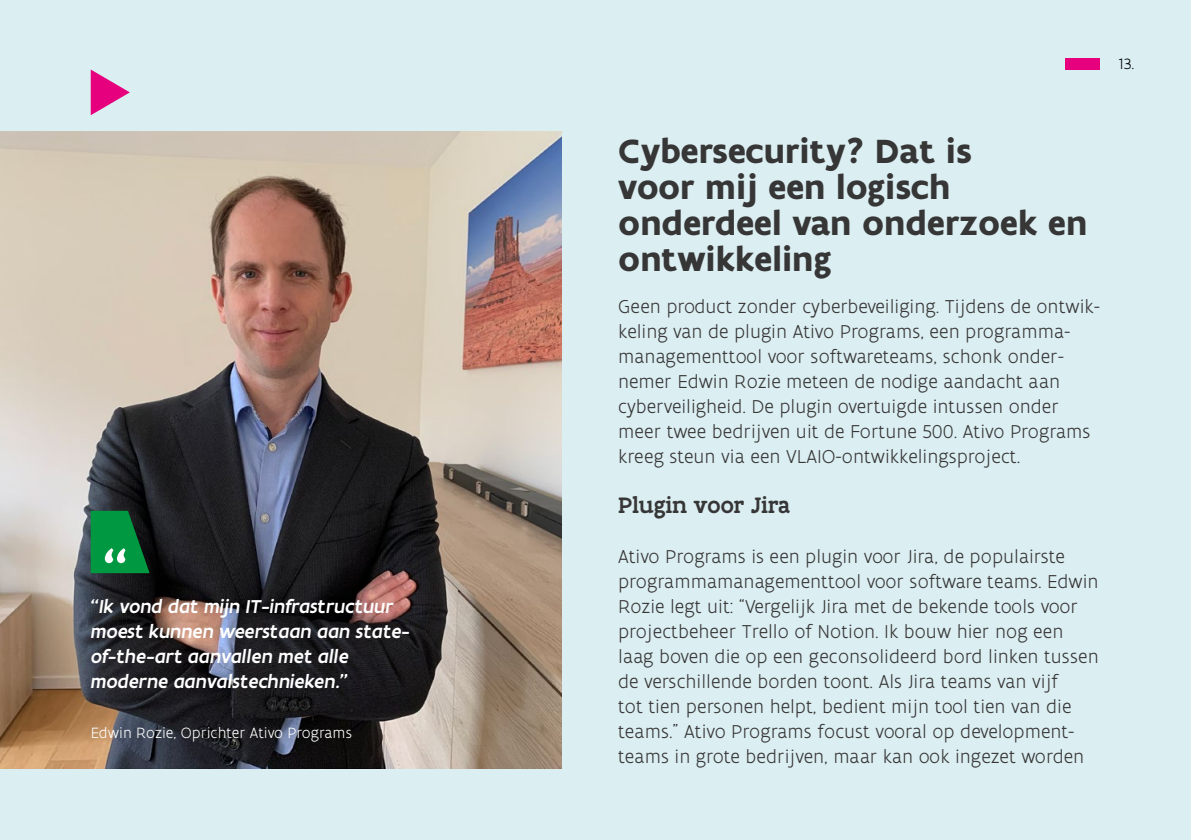
<style>
.page{position:relative;width:1191px;height:840px;background:#fff}
.page>*{position:absolute;margin:0;border:0;box-sizing:border-box;transform-origin:0 0}
.t1{font:700 36px/36px "Flanders Art Sans";color:#373636}
.t2{font:500 24px "Flanders Art Serif";color:#373636}
.t3{font:300 20px/25px "Flanders Art Sans";color:#373636}
.t4{font:italic 500 20px/25px "Flanders Art Sans";color:#fff}
.Onder_quote{font:300 16px "Flanders Art Sans";color:#fff}
.t5{font:300 16px "Flanders Art Sans";color:#000}
</style>
<div class="page">
<div style="left:0;top:0;width:1191px;height:839px;background:#dbeef2"></div>
<img style="left:0;top:131px;width:561px;height:637px">
<svg style="left:91px;top:510px;width:59px;height:63px;background:#0e8240"></svg>
<svg style="left:91px;top:69px;width:39px;height:46px"></svg>
<div style="left:1065px;top:58px;width:34px;height:11px;background:#e6007d"></div>
<p class="t4" style="left:91px;top:593px;width:321px">“Ik vond dat mijn IT-infrastructuur moest kunnen weerstaan aan state&shy;of-the-art aanvallen met alle moderne aanvalstechnieken.”</p>
<p class="Onder_quote" style="left:91px;top:723px;width:263px">Edwin Rozie, Oprichter Ativo Programs</p>
<p class="t5" style="left:1118px;top:54px;width:17px">13.</p>
<h2 class="t1" style="left:618px;top:133px;width:471px">Cybersecurity? Dat is<br>voor mij een logisch onderdeel van onderzoek en ontwikkeling</h2>
<p class="t3" style="left:618px;top:293px;width:483px">Geen product zonder cyberbeveiliging. Tijdens de ontwik&shy;keling van de plugin Ativo Programs, een programma&shy;managementtool voor softwareteams, schonk onder&shy;nemer Edwin Rozie meteen de nodige aandacht aan cyberveiligheid. De plugin overtuigde intussen onder meer twee bedrijven uit de Fortune 500. Ativo Programs kreeg steun via een VLAIO-ontwikkelingsproject.</p>
<h3 class="t2" style="left:618px;top:489px;width:174px">Plugin voor Jira</h3>
<p class="t3" style="left:618px;top:543px;width:482px">Ativo Programs is een plugin voor Jira, de populairste programmamanagementtool voor software teams. Edwin Rozie legt uit: “Vergelijk Jira met de bekende tools voor projectbeheer Trello of Notion. Ik bouw hier nog een laag boven die op een geconsolideerd bord linken tussen de verschillende borden toont. Als Jira teams van vijf<br>tot tien personen helpt, bedient mijn tool tien van die teams.” Ativo Programs focust vooral op development&shy;teams in grote bedrijven, maar kan ook ingezet worden</p>
</div>
